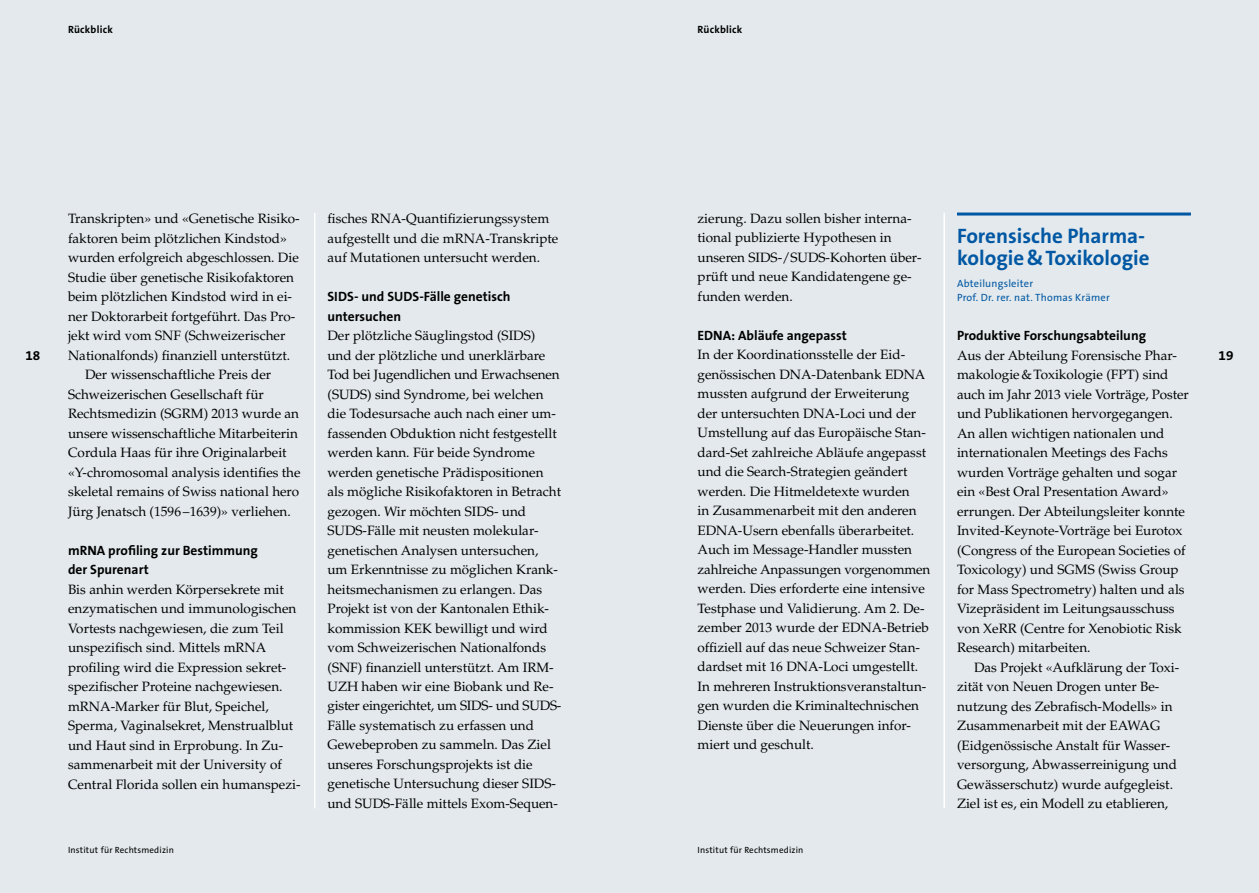
<style>
.page{position:relative;width:1259px;height:893px;background:#fff}
.page>*{position:absolute;margin:0;border:0;box-sizing:border-box;transform-origin:0 0}
.t1{font:700 21px/22.5px "The Sans B7";color:#0057a3}
.t2{font:13.5px/19.5px "Palatino LT Std";color:#000}
.t3{font:700 13.5px/19.5px "The Sans B7";color:#000}
.t4{font:10.5px/13.5px "The Sans B5 Plain";letter-spacing:.02em;color:#0057a3}
.t5{font:700 10.5px "The Sans B7";letter-spacing:.02em;color:#000}
.t6{font:9px "The Sans B5 Plain";letter-spacing:.02em;color:#000}
</style>
<div class="page">
<div style="left:629px;top:0;width:630px;height:893px;background:#e3e9ec"></div>
<div style="left:0;top:0;width:629px;height:893px;background:#e3e9ec"></div>
<hr style="left:314px;top:213px;width:1px;height:595px;background:#fff">
<hr style="left:943px;top:213px;width:2px;height:595px;background:#fff">
<hr style="left:957px;top:213px;width:234px;height:3px;background:#0057a3">
<p class="t5" style="left:68px;top:24px;width:46px">Rückblick</p>
<p class="t5" style="left:697px;top:24px;width:46px">Rückblick</p>
<p class="t2" style="left:697px;top:209px;width:225px">zierung. Dazu sollen bisher interna&shy;tional publizierte Hypothesen in unseren SIDS-/SUDS-Kohorten über&shy;prüft und neue Kandidatengene ge&shy;funden werden.</p>
<p class="t3" style="left:697px;top:326px;width:151px">EDNA: Abläufe angepasst</p>
<p class="t2" style="left:697px;top:345px;width:234px">In der Koordinationsstelle der Eid&shy;genössischen DNA-Datenbank EDNA mussten aufgrund der Erweiterung der untersuchten DNA-Loci und der Umstellung auf das Europäische Stan&shy;dard-Set zahlreiche Abläufe angepasst und die Search-Strategien geändert werden. Die Hitmeldetexte wurden<br>in Zusammenarbeit mit den anderen EDNA-Usern ebenfalls überarbeitet.<br>Auch im Message-Handler mussten zahlreiche Anpassungen vorgenommen werden. Dies erforderte eine intensive Testphase und Validierung. Am 2. De&shy;zember 2013 wurde der EDNA-Betrieb offiziell auf das neue Schweizer Stan&shy;dardset mit 16 DNA-Loci umgestellt.<br>In mehreren Instruktionsveranstaltun&shy;gen wurden die Kriminaltechnischen Dienste über die Neuerungen infor&shy;miert und geschult.</p>
<p class="t2" style="left:327px;top:209px;width:232px">fisches RNA-Quantifizierungssystem aufgestellt und die mRNA-Transkripte auf Mutationen untersucht werden.</p>
<p class="t3" style="left:327px;top:287px;width:184px">SIDS- und SUDS-Fälle genetisch untersuchen</p>
<p class="t2" style="left:327px;top:326px;width:235px">Der plötzliche Säuglingstod (SIDS) und der plötzliche und unerklärbare Tod bei Jugendlichen und Erwachsenen (SUDS) sind Syndrome, bei welchen die Todesursache auch nach einer um&shy;fassenden Obduktion nicht festgestellt werden kann. Für beide Syndrome werden genetische Prädispositionen als mögliche Risikofaktoren in Betracht gezogen. Wir möchten SIDS- und SUDS-Fälle mit neusten molekular&shy;genetischen Analysen untersuchen, um Erkenntnisse zu möglichen Krank&shy;heitsmechanismen zu erlangen. Das Projekt ist von der Kantonalen Ethik&shy;kommission KEK bewilligt und wird vom Schweizerischen Nationalfonds (SNF) finanziell unterstützt. Am IRM-UZH haben wir eine Biobank und Re&shy;gister eingerichtet, um SIDS- und SUDS-Fälle systematisch zu erfassen und Gewebeproben zu sammeln. Das Ziel unseres Forschungsprojekts ist die genetische Untersuchung dieser SIDS&shy;und SUDS-Fälle mittels Exom-Sequen-</p>
<p class="t2" style="left:68px;top:209px;width:233px">Transkripten» und «Genetische Risiko-</p>
<p class="t2" style="left:68px;top:229px;width:220px">faktoren beim plötzlichen Kindstod»</p>
<p class="t2" style="left:68px;top:248px;width:232px">wurden erfolgreich abgeschlossen. Die</p>
<p class="t2" style="left:68px;top:268px;width:227px">Studie über genetische Risikofaktoren</p>
<p class="t2" style="left:68px;top:287px;width:226px">beim plötzlichen Kindstod wird in ei-</p>
<p class="t2" style="left:68px;top:307px;width:229px">ner Doktorarbeit fortgeführt. Das Pro-</p>
<p class="t2" style="left:68px;top:326px;width:219px">jekt wird vom SNF (Schweizerischer</p>
<p class="t2" style="left:68px;top:346px;width:224px">Nationalfonds) finanziell unterstützt.</p>
<p class="t2" style="left:85px;top:365px;width:188px">Der wissenschaftliche Preis der</p>
<p class="t2" style="left:68px;top:385px;width:197px">Schweizerischen Gesellschaft für</p>
<p class="t2" style="left:68px;top:404px;width:233px">Rechtsmedizin (SGRM) 2013 wurde an</p>
<p class="t2" style="left:68px;top:424px;width:231px">unsere wissenschaftliche Mitarbeiterin</p>
<p class="t2" style="left:68px;top:443px;width:220px">Cordula Haas für ihre Originalarbeit</p>
<p class="t2" style="left:68px;top:463px;width:234px">«Y-chromosomal analysis identifies the</p>
<p class="t2" style="left:68px;top:482px;width:232px">skeletal remains of Swiss national hero</p>
<p class="t2" style="left:68px;top:502px;width:224px">Jürg Jenatsch (1596–1639)» verliehen.</p>
<p class="t3" style="left:68px;top:541px;width:191px">mRNA profiling zur Bestimmung der Spurenart</p>
<p class="t2" style="left:68px;top:580px;width:234px">Bis anhin werden Körpersekrete mit enzymatischen und immunologischen Vortests nachgewiesen, die zum Teil unspezifisch sind. Mittels mRNA profiling wird die Expression sekret&shy;spezifischer Proteine nachgewiesen. mRNA-Marker für Blut, Speichel, Sperma, Vaginalsekret, Menstrualblut und Haut sind in Erprobung. In Zu&shy;sammenarbeit mit der University of Central Florida sollen ein humanspezi-</p>
<h1 class="t1" style="left:957px;top:225px;width:194px">Forensische Pharma&shy;kologie&amp;Toxikologie</h1>
<p class="t4" style="left:957px;top:277px;width:154px">Abteilungsleiter<br>Prof. Dr. rer. nat. Thomas Krämer</p>
<p class="t3" style="left:957px;top:326px;width:190px">Produktive Forschungsabteilung</p>
<p class="t2" style="left:957px;top:346px;width:233px">Aus der Abteilung Forensische Phar&shy;makologie&amp;Toxikologie (FPT) sind auch im Jahr 2013 viele Vorträge, Poster und Publikationen hervorgegangen.<br>An allen wichtigen nationalen und internationalen Meetings des Fachs wurden Vorträge gehalten und sogar ein «Best Oral Presentation Award» errungen. Der Abteilungsleiter konnte Invited-Keynote-Vorträge bei Eurotox (Congress of the European Societies of Toxicology) und SGMS (Swiss Group for Mass Spectrometry) halten und als Vizepräsident im Leitungsausschuss von XeRR (Centre for Xenobiotic Risk Research) mitarbeiten.</p>
<p class="t2" style="left:957px;top:658px;width:223px;text-indent:17px">Das Projekt «Aufklärung der Toxi&shy;zität von Neuen Drogen unter Be&shy;nutzung des Zebrafisch-Modells» in Zusammenarbeit mit der EAWAG (Eidgenössische Anstalt für Wasser&shy;versorgung, Abwasserreinigung und Gewässerschutz) wurde aufgegleist.<br>Ziel ist es, ein Modell zu etablieren,</p>
<p class="t3" style="left:26px;top:346px;width:16px">18</p>
<p class="t3" style="left:1218px;top:346px;width:16px">19</p>
<p class="t6" style="left:68px;top:845px;width:107px">Institut für Rechtsmedizin</p>
<p class="t6" style="left:697px;top:845px;width:107px">Institut für Rechtsmedizin</p>
</div>
